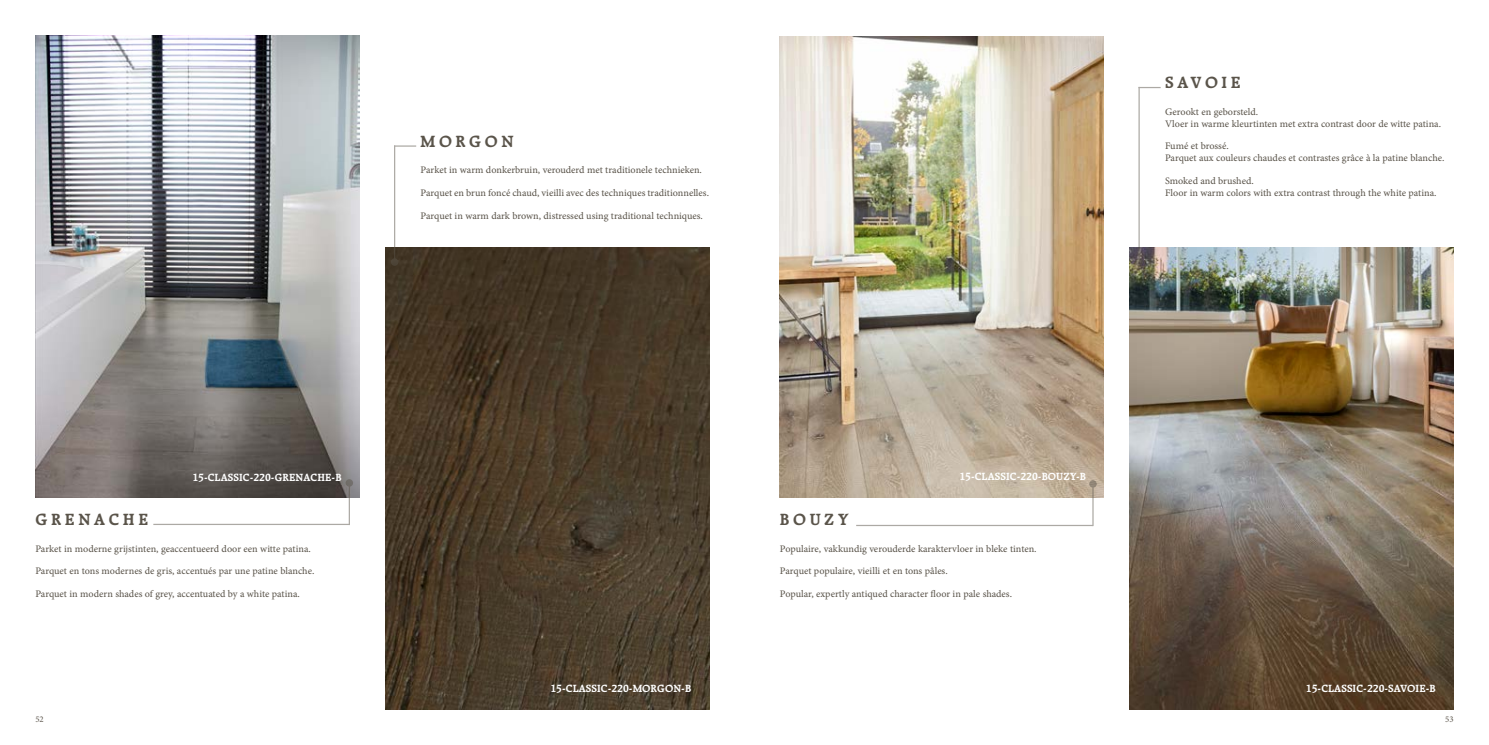
<style>
.page{position:relative;width:1489px;height:745px;background:#fff}
.page>*{position:absolute;margin:0;border:0;box-sizing:border-box;transform-origin:0 0}
.t1{font:700 17.5px "Raleigh LT Std";letter-spacing:.2em;color:#5a544a}
.t2{font:700 11.25px "Raleigh LT Std";color:#fff}
.t3{font:10px/12px "Minion Pro Capt";color:#5a544a}
.t4{font:8.75px "Minion Pro";color:#5a544a}
</style>
<div class="page">
<img style="left:35px;top:35px;width:324px;height:462px">
<img style="left:385px;top:247px;width:324px;height:462px">
<hr style="left:394px;top:145px;width:22px;height:2px;background:#5a544a">
<hr style="left:394px;top:145px;width:1px;height:117px;background:#5a544a">
<div style="left:391px;top:258px;width:7px;height:8px;background:#4d4437;border-radius:50%"></div>
<hr style="left:349px;top:482px;width:1px;height:42px;background:#5a544a">
<div style="left:345px;top:479px;width:8px;height:7px;background:#716e69;border-radius:50%"></div>
<hr style="left:153px;top:523px;width:197px;height:1px;background:#5a544a">
<img style="left:1129px;top:247px;width:324px;height:462px">
<img style="left:780px;top:36px;width:323px;height:461px">
<hr style="left:1092px;top:483px;width:1px;height:42px;background:#5a544a">
<div style="left:1089px;top:480px;width:7px;height:7px;background:#928778;border-radius:50%"></div>
<hr style="left:856px;top:524px;width:236px;height:1px;background:#5a544a">
<svg style="left:1139px;top:87px;width:21px;height:1px"></svg>
<hr style="left:1138px;top:87px;width:1px;height:175px;background:#5a544a">
<svg style="left:1135px;top:258px;width:7px;height:8px"></svg>
<h1 class="t1" style="left:420px;top:131px;width:95px">MORGON</h1>
<p class="t3" style="left:420px;top:164px;width:283px">Parket in warm donkerbruin, verouderd met traditionele technieken.</p>
<p class="t3" style="left:420px;top:187px;width:290px">Parquet en brun foncé chaud, vieilli avec des techniques traditionnelles.</p>
<p class="t3" style="left:420px;top:209px;width:284px">Parquet in warm dark brown, distressed using traditional techniques.</p>
<h1 class="t1" style="left:1164px;top:73px;width:77px">SAVOIE</h1>
<p class="t3" style="left:1164px;top:105px;width:277px">Gerookt en geborsteld.<br>Vloer in warme kleurtinten met extra contrast door de witte patina.</p>
<p class="t3" style="left:1164px;top:140px;width:281px">Fumé et brossé.<br>Parquet aux couleurs chaudes et contrastes grâce à la patine blanche.</p>
<p class="t3" style="left:1164px;top:175px;width:273px">Smoked and brushed.<br>Floor in warm colors with extra contrast through the white patina.</p>
<p class="t2" style="left:192px;top:470px;width:112px">15-CLASSIC-220-GRENACH</p>
<p class="t2" style="left:325px;top:470px;width:17px">E-B</p>
<h1 class="t1" style="left:35px;top:509px;width:114px">GRENACHE</h1>
<p class="t3" style="left:35px;top:542px;width:277px">Parket in moderne grijstinten, geaccentueerd door een witte patina.</p>
<p class="t3" style="left:35px;top:564px;width:280px">Parquet en tons modernes de gris, accentués par une patine blanche.</p>
<p class="t3" style="left:35px;top:587px;width:266px">Parquet in modern shades of grey, accentuated by a white patina.</p>
<p class="t2" style="left:550px;top:681px;width:101px">15-CLASSIC-220-MORGON</p>
<p class="t2" style="left:681px;top:681px;width:11px">-B</p>
<p class="t2" style="left:959px;top:470px;width:91px">15-CLASSIC-220-BOU</p>
<p class="t2" style="left:1063px;top:470px;width:24px">ZY-B</p>
<h1 class="t1" style="left:780px;top:509px;width:70px">BOUZY</h1>
<p class="t3" style="left:780px;top:542px;width:258px">Populaire, vakkundig verouderde karaktervloer in bleke tinten.</p>
<p class="t3" style="left:780px;top:564px;width:169px">Parquet populaire, vieilli et en tons pâles.</p>
<p class="t3" style="left:780px;top:587px;width:234px">Popular, expertly antiqued character floor in pale shades.</p>
<p class="t2" style="left:1305px;top:681px;width:96px">15-CLASSIC-220-SAVOI</p>
<p class="t2" style="left:1419px;top:681px;width:17px">E-B</p>
<p class="t4" style="left:35px;top:713px;width:10px">52</p>
<p class="t4" style="left:1444px;top:713px;width:10px">53</p>
</div>
